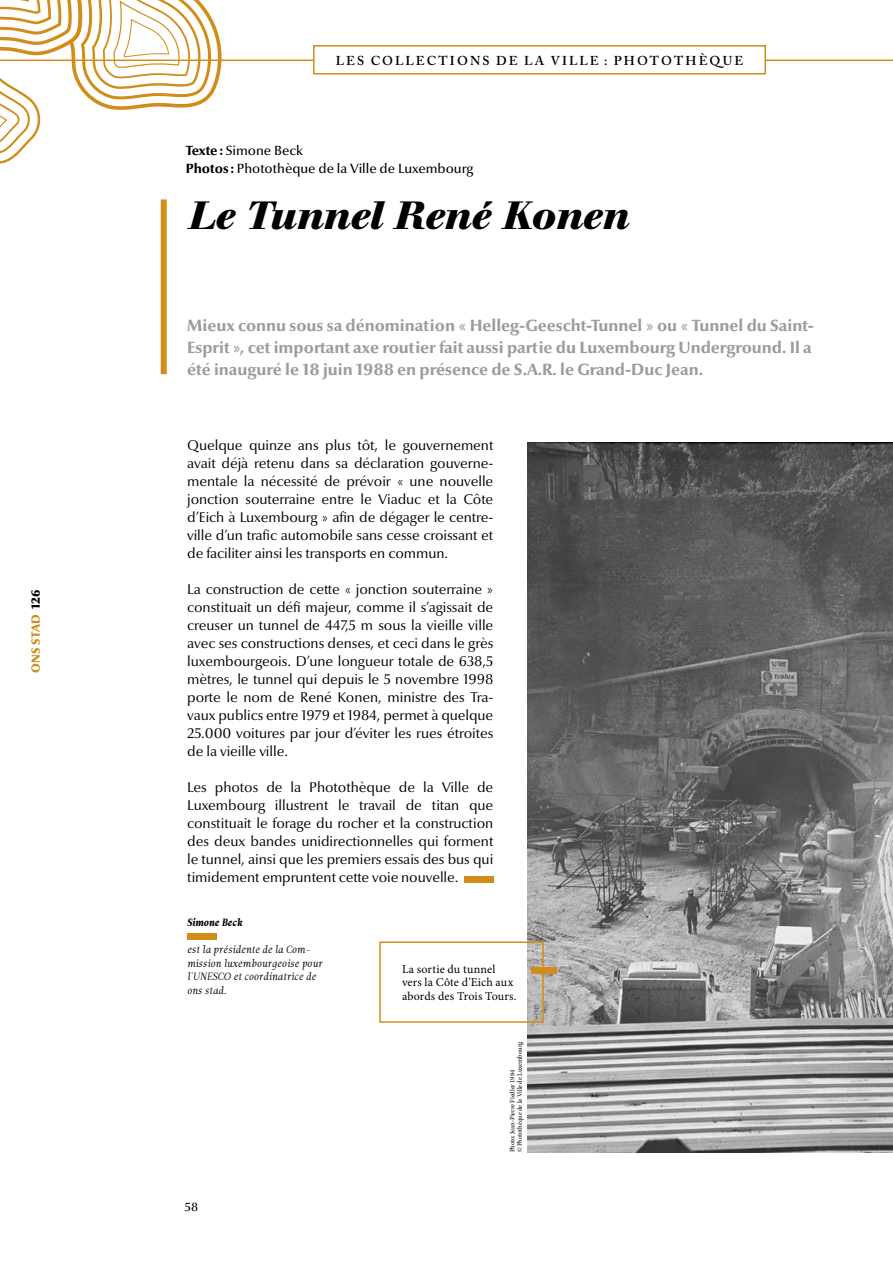
<style>
.page{position:relative;width:893px;height:1263px;background:#fff}
.page>*{position:absolute;margin:0;border:0;box-sizing:border-box;transform-origin:0 0}
.t1{font:italic 700 39px "Walbaum";color:#000}
.t2{font:800 16.5px/21.8px "Optima Nova LT Pro";color:#9c9c9d}
.t3{font:14.25px/18px "Optima Nova LT Pro";letter-spacing:-.005em;color:#000;text-align:justify}
.t4{font:500 13.5px/18px "Optima Nova LT Pro";color:#000}
.t5{font:600 12.75px "Adobe Caslon Pro";letter-spacing:.165em;color:#000}
.t6{font:12px/13.5px "Minion Pro";letter-spacing:.015em;color:#000}
.t7{font:900 12px "Optima Nova LT Pro";letter-spacing:.01em;color:#d28c1a}
.t8{font:500 12px "Optima Nova LT Pro";color:#000}
.t9{font:10.5px/13.5px "Leitura Italic 1";color:#000}
.t10{font:10.5px "Leitura Italic 4";color:#000}
.t11{font:6.75px/7.5px "Minion Pro";letter-spacing:-.01em;color:#000}
.s1{color:#000}
.s2{font-weight:800}
</style>
<div class="page">
<img style="left:527px;top:442px;width:366px;height:710px">
<div style="left:379px;top:941px;width:165px;height:82px;border:2px solid #d28c1a"></div>
<div style="left:531px;top:967px;width:25px;height:6px;background:#d28c1a"></div>
<svg style="left:0;top:0;width:893px;height:273px"></svg>
<div style="left:314px;top:46px;width:451px;height:28px;background:#fff"></div>
<div style="left:313px;top:45px;width:453px;height:30px;border:2px solid #d28c1a"></div>
<div style="left:161px;top:199px;width:6px;height:175px;background:#d28c1a"></div>
<div style="left:464px;top:876px;width:29px;height:6px;background:#d28c1a"></div>
<div style="left:187px;top:934px;width:29px;height:6px;background:#d28c1a"></div>
<p class="t7" style="left:28px;top:673px;width:85px;rotate:-90deg">ONS STAD <span class="s1">126</span></p>
<p class="t5" style="left:336px;top:53px;width:409px">LES COLLECTIONS DE LA VILLE : PHOTOTHÈQUE</p>
<p class="t4" style="left:186px;top:141px;width:289px"><span class="s2">Texte:</span> Simone Beck<br><span class="s2">Photos :</span> Photothèque de la Ville de Luxembourg</p>
<h1 class="t1" style="left:187px;top:192px;width:442px">Le Tunnel René Konen</h1>
<p class="t2" style="left:187px;top:315px;width:628px">Mieux connu sous sa dénomination « Helleg-Geescht-Tunnel » ou « Tunnel du Saint-<br>Esprit », cet important axe routier fait aussi partie du Luxembourg Underground. Il a été inauguré le 18 juin 1988 en présence de S.A.R. le Grand-Duc Jean.</p>
<p class="t3" style="left:187px;top:436px;width:308px">Quelque quinze ans plus tôt, le gouvernement avait déjà retenu dans sa déclaration gouverne&shy;mentale la nécessité de prévoir « une nouvelle jonction souterraine entre le Viaduc et la Côte d’Eich à Luxembourg » afin de dégager le centre&shy;ville d’un trafic automobile sans cesse croissant et de faciliter ainsi les transports en commun.</p>
<p class="t3" style="left:187px;top:580px;width:308px">La construction de cette « jonction souterraine » constituait un défi majeur, comme il s’agissait de creuser un tunnel de 447,5 m sous la vieille ville avec ses constructions denses, et ceci dans le grès luxembourgeois. D’une longueur totale de 638,5 mètres, le tunnel qui depuis le 5 novembre 1998 porte le nom de René Konen, ministre des Tra&shy;vaux publics entre 1979 et 1984, permet à quelque 25.000 voitures par jour d’éviter les rues étroites de la vieille ville.</p>
<p class="t3" style="left:187px;top:778px;width:308px">Les photos de la Photothèque de la Ville de Luxembourg illustrent le travail de titan que constituait le forage du rocher et la construction des deux bandes unidirectionnelles qui forment le tunnel, ainsi que les premiers essais des bus qui timidement empruntent cette voie nouvelle.</p>
<p class="t10" style="left:187px;top:916px;width:57px">Simone Beck</p>
<p class="t9" style="left:187px;top:943px;width:137px">est la présidente de la Com&shy;mission luxembourgeoise pour l'UNESCO et coordinatrice de ons stad.</p>
<p class="t6" style="left:402px;top:962px;width:116px">La sortie du tunnel vers la Côte d'Eich aux abords des Trois Tours.</p>
<p class="t8" style="left:185px;top:1199px;width:15px">58</p>
<p class="t11" style="left:509px;top:1152px;width:112px;rotate:-90deg">Photo: Jean-Pierre Fiedler 1984<br>© Photothèque de la Ville de Luxembourg</p>
</div>
